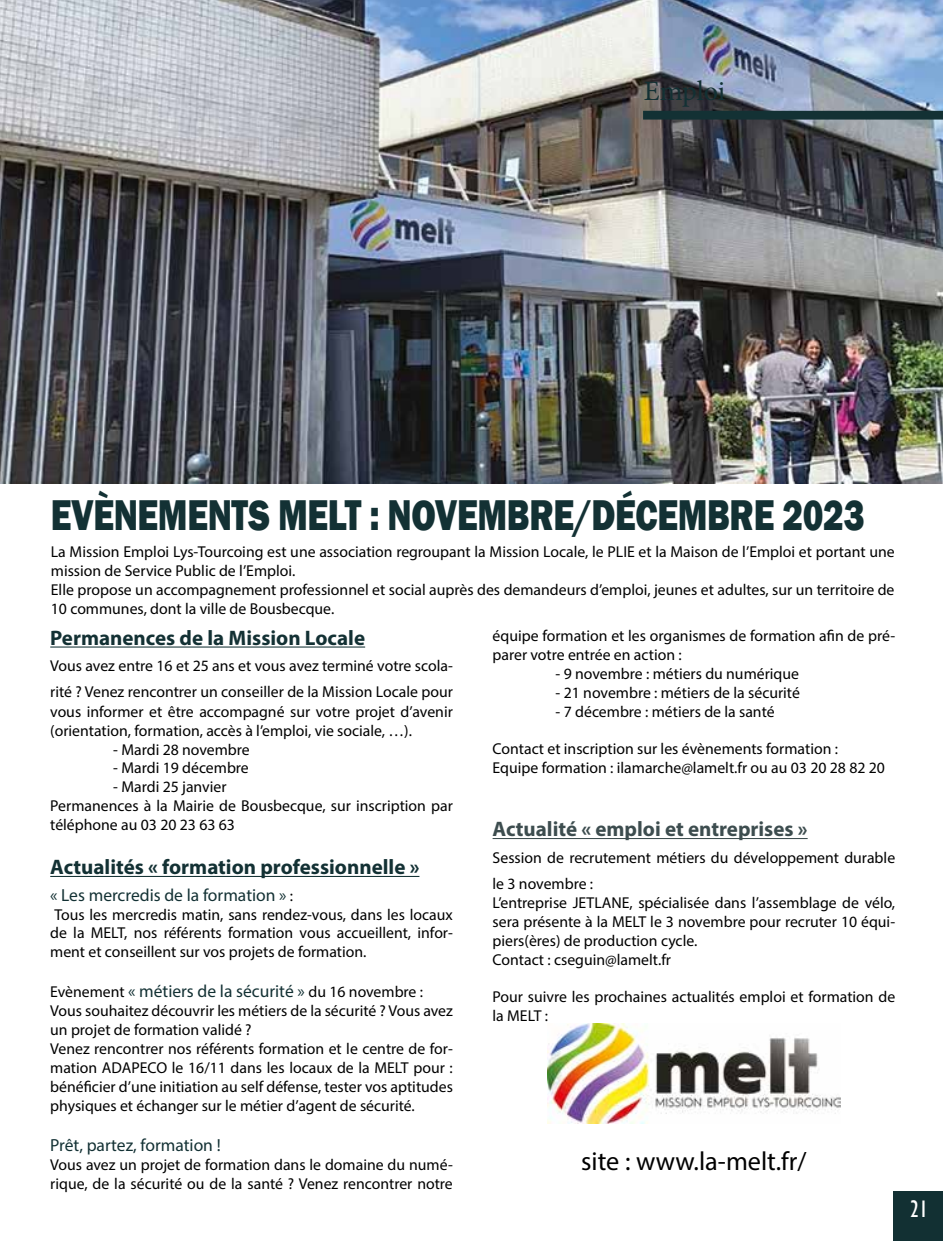
<style>
.page{position:relative;width:943px;height:1241px;background:#fff}
.page>*{position:absolute;margin:0;border:0;box-sizing:border-box;transform-origin:0 0}
.t1{font:800 44.27px "Franklin Gothic";letter-spacing:-.01em;color:#133134;scale:.8 1}
.t2{font:28px "Minion Pro";letter-spacing:-.005em;color:#133134}
.t3{font:26.25px "Myriad Pro";color:#000}
.t4{font:condensed 24.5px "Gill Sans";color:#fff}
.t5{font:700 21px "Myriad Pro";color:#133134}
.t6{font:700 21px "Myriad Pro";color:#3d4d4f}
.t7{font:17.5px "Myriad Pro";color:#133134}
.t8{font:15.75px/18.9px "Myriad Pro";color:#000}
.s1{font-size:15.75px;color:#000}
.s2{font-size:17.5px;color:#133134}
</style>
<div class="page">
<div style="left:893px;top:1191px;width:50px;height:49px;background:#123033"></div>
<hr style="left:50px;top:646px;width:315px;height:1px;background:#133134">
<hr style="left:50px;top:875px;width:369px;height:1px;background:#133134">
<hr style="left:492px;top:837px;width:315px;height:1px;background:#3d4d4f">
<img style="left:0;top:0;width:943px;height:483px">
<img style="left:547px;top:1023px;width:293px;height:100px">
<div style="left:643px;top:111px;width:300px;height:8px;background:#133134"></div>
<h2 class="t2" style="left:644px;top:72px;width:83px">Emploi</h2>
<h1 class="t1" style="left:51px;top:486px;width:1018px">EVÈNEMENTS MELT : NOVEMBRE/DÉCEMBRE 2023</h1>
<p class="t8" style="left:51px;top:542px;width:845px">La Mission Emploi Lys-Tourcoing est une association regroupant la Mission Locale, le PLIE et la Maison de l’Emploi et portant une mission de Service Public de l’Emploi.<br>Elle propose un accompagnement professionnel et social auprès des demandeurs d’emploi, jeunes et adultes, sur un territoire de 10 communes, dont la ville de Bousbecque.</p>
<h3 class="t5" style="left:50px;top:624px;width:316px">Permanences de la Mission Locale</h3>
<p class="t8" style="left:50px;top:652px;width:404px;line-height:26.2px">Vous avez entre 16 et 25 ans et vous avez terminé votre scola&shy;rité ? Venez rencontrer un conseiller de la Mission Locale pour</p>
<p class="t8" style="left:50px;top:701px;width:404px">vous informer et être accompagné sur votre projet d’avenir (orientation, formation, accès à l’emploi, vie sociale, …).</p>
<p class="t8" style="left:113px;top:739px;width:138px">- Mardi 28 novembre</p>
<p class="t8" style="left:113px;top:758px;width:137px">- Mardi 19 décembre</p>
<p class="t8" style="left:50px;top:777px;width:404px;text-indent:63px">- Mardi 25 janvier<br>Permanences à la Mairie de Bousbecque, sur inscription par téléphone au 03 20 23 63 63</p>
<h3 class="t5" style="left:50px;top:853px;width:371px">Actualités « formation professionnelle »</h3>
<p class="t7" style="left:50px;top:883px;width:244px">« Les mercredis de la formation » <span class="s1">:</span></p>
<p class="t8" style="left:50px;top:904px;width:404px;text-align:justify">Tous les mercredis matin, sans rendez-vous, dans les locaux de la MELT, nos référents formation vous accueillent, infor&shy;ment et conseillent sur vos projets de formation.</p>
<p class="t8" style="left:50px;top:982px;width:404px">Evènement <span class="s2">« métiers de la sécurité »</span> du 16 novembre :<br>Vous souhaitez découvrir les métiers de la sécurité ? Vous avez un projet de formation validé ?<br>Venez rencontrer nos référents formation et le centre de for&shy;mation ADAPECO le 16/11 dans les locaux de la MELT pour : bénéficier d’une initiation au self défense, tester vos aptitudes physiques et échanger sur le métier d’agent de sécurité.</p>
<p class="t7" style="left:50px;top:1133px;width:172px">Prêt, partez, formation !</p>
<p class="t8" style="left:50px;top:1154px;width:404px">Vous avez un projet de formation dans le domaine du numé&shy;rique, de la sécurité ou de la santé ? Venez rencontrer notre</p>
<p class="t8" style="left:492px;top:626px;width:404px">équipe formation et les organismes de formation afin de pré&shy;parer votre entrée en action :</p>
<p class="t8" style="left:555px;top:663px;width:245px">- 9 novembre : métiers du numérique</p>
<p class="t8" style="left:555px;top:682px;width:246px">- 21 novembre : métiers de la sécurité</p>
<p class="t8" style="left:555px;top:701px;width:220px">- 7 décembre : métiers de la santé</p>
<p class="t8" style="left:492px;top:739px;width:394px">Contact et inscription sur les évènements formation :<br>Equipe formation : ilamarche@lamelt.fr ou au 03 20 28 82 20</p>
<h3 class="t6" style="left:492px;top:815px;width:316px">Actualité « emploi et entreprises »</h3>
<p class="t8" style="left:492px;top:843px;width:404px;line-height:26.2px">Session de recrutement métiers du développement durable le 3 novembre :</p>
<p class="t8" style="left:492px;top:892px;width:404px">L’entreprise JETLANE, spécialisée dans l’assemblage de vélo, sera présente à la MELT le 3 novembre pour recruter 10 équi&shy;piers(ères) de production cycle.<br>Contact : cseguin@lamelt.fr</p>
<p class="t8" style="left:492px;top:987px;width:404px">Pour suivre les prochaines actualités emploi et formation de la MELT :</p>
<h3 class="t3" style="left:581px;top:1144px;width:227px">site : www.la-melt.fr/</h3>
<h3 class="t4" style="left:910px;top:1194px;width:19px">1021</h3>
</div>
